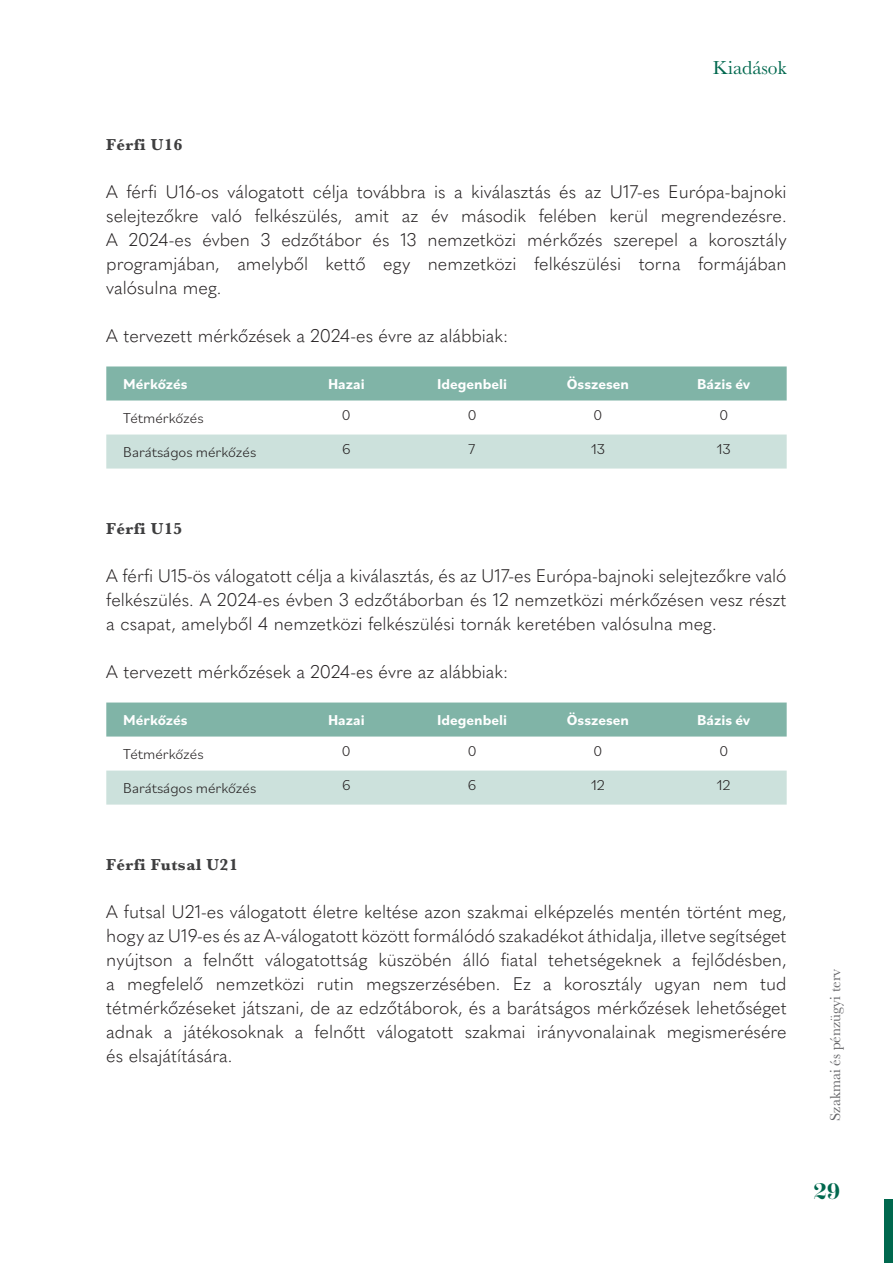
<style>
.page{position:relative;width:893px;height:1263px;background:#fff}
.page>*{position:absolute;margin:0;border:0;box-sizing:border-box;transform-origin:0 0}
.t1{font:700 22.5px "Scotch Display";color:#00684e}
.t2{font:19.5px "Baskerville";color:#00684e}
.kenyérszöveg{font:300 18px/24px "Quasimoda";color:#231f20;text-align:justify}
.cimsor_3{font:700 16.5px "Baskerville";letter-spacing:.03em;color:#3e3e3f}
.bilo_tablazat_szöveg{font:300 15px "Bilo";color:#231f20}
.bilo_tablazat_fejléc{font:700 15px "Bilo";color:#fff}
.t3{font:15px "Baskerville";color:#636366}
</style>
<div class="page">
<div style="left:885px;top:1199px;width:8px;height:64px;background:#00684e"></div>
<div style="left:106px;top:366px;width:681px;height:34px;background:#80b4a7"></div>
<div style="left:106px;top:434px;width:681px;height:34px;background:#cce1dc"></div>
<div style="left:106px;top:702px;width:681px;height:34px;background:#80b4a7"></div>
<div style="left:106px;top:770px;width:681px;height:34px;background:#cce1dc"></div>
<p class="t2" style="left:713px;top:56px;width:75px">Kiadások</p>
<p class="cimsor_3" style="left:106px;top:133px;width:78px">Férfi U16</p>
<p class="kenyérszöveg" style="left:106px;top:179px;width:682px">A férfi U16-os válogatott célja továbbra is a kiválasztás és az U17-es Európa-bajnoki selejtezőkre való felkészülés, amit az év második felében kerül megrendezésre.<br>A 2024-es évben 3 edzőtábor és 13 nemzetközi mérkőzés szerepel a korosztály programjában, amelyből kettő egy nemzetközi felkészülési torna formájában valósulna meg.</p>
<p class="kenyérszöveg" style="left:106px;top:323px;width:403px">A tervezett mérkőzések a 2024-es évre az alábbiak:</p>
<p class="bilo_tablazat_fejléc" style="left:123px;top:374px;width:66px">Mérkőzés</p>
<p class="bilo_tablazat_fejléc" style="left:328px;top:374px;width:38px">Hazai</p>
<p class="bilo_tablazat_fejléc" style="left:437px;top:374px;width:72px">Idegenbeli</p>
<p class="bilo_tablazat_fejléc" style="left:567px;top:374px;width:64px">Összesen</p>
<p class="bilo_tablazat_fejléc" style="left:697px;top:374px;width:55px">Bázis év</p>
<p class="bilo_tablazat_szöveg" style="left:123px;top:408px;width:82px">Tétmérkőzés</p>
<p class="bilo_tablazat_szöveg" style="left:342px;top:405px;width:10px">0</p>
<p class="bilo_tablazat_szöveg" style="left:468px;top:405px;width:10px">0</p>
<p class="bilo_tablazat_szöveg" style="left:594px;top:405px;width:10px">0</p>
<p class="bilo_tablazat_szöveg" style="left:719px;top:405px;width:10px">0</p>
<p class="bilo_tablazat_szöveg" style="left:123px;top:442px;width:135px">Barátságos mérkőzés</p>
<p class="bilo_tablazat_szöveg" style="left:342px;top:439px;width:10px">6</p>
<p class="bilo_tablazat_szöveg" style="left:469px;top:439px;width:9px">7</p>
<p class="bilo_tablazat_szöveg" style="left:591px;top:439px;width:16px">13</p>
<p class="bilo_tablazat_szöveg" style="left:717px;top:439px;width:16px">13</p>
<p class="cimsor_3" style="left:106px;top:517px;width:78px">Férfi U15</p>
<p class="kenyérszöveg" style="left:106px;top:563px;width:682px">A férfi U15-ös válogatott célja a kiválasztás, és az U17-es Európa-bajnoki selejtezőkre való felkészülés. A 2024-es évben 3 edzőtáborban és 12 nemzetközi mérkőzésen vesz részt a csapat, amelyből 4 nemzetközi felkészülési tornák keretében valósulna meg.</p>
<p class="kenyérszöveg" style="left:106px;top:659px;width:403px">A tervezett mérkőzések a 2024-es évre az alábbiak:</p>
<p class="bilo_tablazat_fejléc" style="left:123px;top:710px;width:66px">Mérkőzés</p>
<p class="bilo_tablazat_fejléc" style="left:328px;top:710px;width:38px">Hazai</p>
<p class="bilo_tablazat_fejléc" style="left:437px;top:710px;width:72px">Idegenbeli</p>
<p class="bilo_tablazat_fejléc" style="left:567px;top:710px;width:64px">Összesen</p>
<p class="bilo_tablazat_fejléc" style="left:697px;top:710px;width:55px">Bázis év</p>
<p class="bilo_tablazat_szöveg" style="left:123px;top:744px;width:82px">Tétmérkőzés</p>
<p class="bilo_tablazat_szöveg" style="left:342px;top:741px;width:10px">0</p>
<p class="bilo_tablazat_szöveg" style="left:468px;top:741px;width:10px">0</p>
<p class="bilo_tablazat_szöveg" style="left:594px;top:741px;width:10px">0</p>
<p class="bilo_tablazat_szöveg" style="left:719px;top:741px;width:10px">0</p>
<p class="bilo_tablazat_szöveg" style="left:123px;top:778px;width:135px">Barátságos mérkőzés</p>
<p class="bilo_tablazat_szöveg" style="left:342px;top:775px;width:10px">6</p>
<p class="bilo_tablazat_szöveg" style="left:468px;top:775px;width:10px">6</p>
<p class="bilo_tablazat_szöveg" style="left:591px;top:775px;width:16px">12</p>
<p class="bilo_tablazat_szöveg" style="left:717px;top:775px;width:16px">12</p>
<p class="cimsor_3" style="left:106px;top:853px;width:133px">Férfi Futsal U21</p>
<p class="kenyérszöveg" style="left:106px;top:899px;width:682px">A futsal U21-es válogatott életre keltése azon szakmai elképzelés mentén történt meg, hogy az U19-es és az A-válogatott között formálódó szakadékot áthidalja, illetve segítséget nyújtson a felnőtt válogatottság küszöbén álló fiatal tehetségeknek a fejlődésben, a megfelelő nemzetközi rutin megszerzésében. Ez a korosztály ugyan nem tud tétmérkőzéseket játszani, de az edzőtáborok, és a barátságos mérkőzések lehetőséget adnak a játékosoknak a felnőtt válogatott szakmai irányvonalainak megismerésére és elsajátítására.</p>
<p class="t3" style="left:826px;top:1121px;width:153px;rotate:-90deg">Szakmai és pénzügyi terv</p>
<p class="t1" style="left:813px;top:1178px;width:28px">29</p>
</div>
